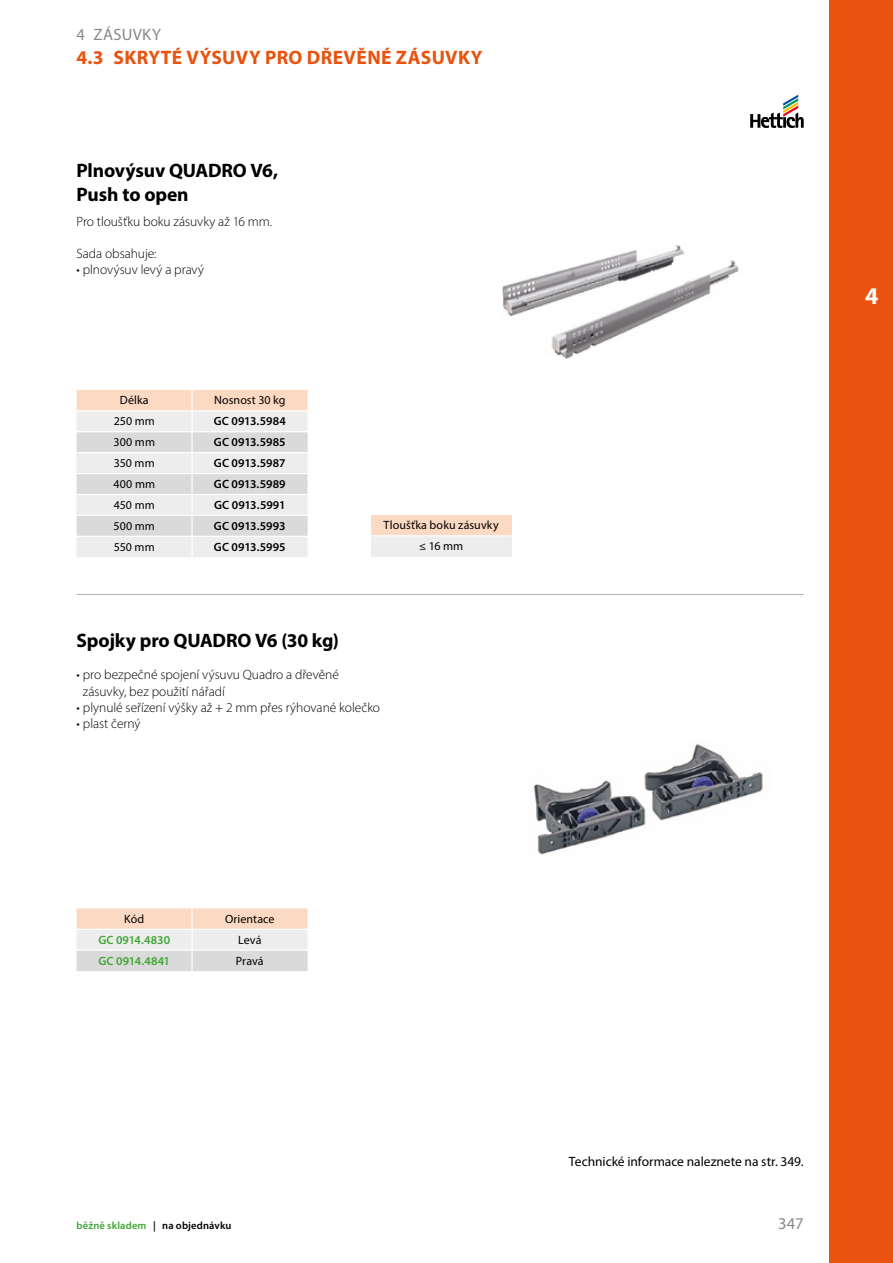
<style>
.page{position:relative;width:893px;height:1263px;background:#fff}
.page>*{position:absolute;margin:0;border:0;box-sizing:border-box;transform-origin:0 0}
.t1{font:700 24px "Myriad Pro";color:#fff}
.t2{font:700 19.5px/23.7px "Myriad Pro";letter-spacing:-.005em;color:#000}
.t3{font:700 19.5px "Myriad Pro";letter-spacing:.02em;color:#e9530e}
.t4{font:16.5px "Myriad Pro";letter-spacing:.02em;color:#878787}
.t5{font:300 13.5px/16.2px "Myriad Pro";letter-spacing:-.005em;color:#000}
.t6{font:13.5px "Myriad Pro";letter-spacing:-.005em;color:#000}
.t7{font:12px/20.9px "Myriad Pro";letter-spacing:.005em;color:#000;text-align:center}
.t8{font:600 12px "Myriad Pro";color:#000}
.t9{font:600 12px "Myriad Pro";letter-spacing:.01em;color:#3fa535}
.t10{font:600 10.5px "Myriad Pro";letter-spacing:.015em;color:#000}
.s1{color:#3fa535}
</style>
<div class="page">
<div style="left:829px;top:0;width:64px;height:1263px;background:#e9530e"></div>
<img style="left:502px;top:245px;width:237px;height:114px">
<img style="left:533px;top:744px;width:230px;height:111px">
<svg style="left:77px;top:390px;width:231px;height:167px;background:#e8e3e0"></svg>
<hr style="left:191px;top:390px;width:2px;height:20px;background:#fff">
<hr style="left:191px;top:411px;width:2px;height:20px;background:#fff">
<hr style="left:77px;top:431px;width:231px;height:1px;background:#fff">
<hr style="left:191px;top:432px;width:2px;height:20px;background:#fff">
<hr style="left:77px;top:452px;width:231px;height:1px;background:#fff">
<hr style="left:191px;top:453px;width:2px;height:20px;background:#fff">
<hr style="left:77px;top:473px;width:231px;height:1px;background:#fff">
<hr style="left:191px;top:474px;width:2px;height:20px;background:#fff">
<hr style="left:77px;top:494px;width:231px;height:1px;background:#fff">
<hr style="left:191px;top:495px;width:2px;height:20px;background:#fff">
<hr style="left:77px;top:515px;width:231px;height:1px;background:#fff">
<hr style="left:191px;top:516px;width:2px;height:20px;background:#fff">
<hr style="left:77px;top:536px;width:231px;height:1px;background:#fff">
<hr style="left:191px;top:537px;width:2px;height:20px;background:#fff">
<hr style="left:77px;top:410px;width:231px;height:1px;background:#fff">
<div style="left:371px;top:515px;width:140px;height:21px;background:#fcd9c2"></div>
<div style="left:371px;top:536px;width:140px;height:21px;background:#ededed"></div>
<hr style="left:371px;top:535px;width:140px;height:1px;background:#fff">
<svg style="left:77px;top:908px;width:231px;height:63px;background:#ece0d8"></svg>
<hr style="left:77px;top:949px;width:231px;height:2px;background:#fff">
<hr style="left:191px;top:951px;width:2px;height:20px;background:#fff">
<hr style="left:77px;top:929px;width:231px;height:1px;background:#fff">
<svg style="left:750px;top:95px;width:54px;height:33px"></svg>
<hr style="left:77px;top:594px;width:727px;height:1px;background:#b3b2b2">
<p class="t4" style="left:77px;top:25px;width:86px">4 ZÁSUVKY</p>
<h2 class="t3" style="left:77px;top:44px;width:408px">4.3 SKRYTÉ VÝSUVY PRO DŘEVĚNÉ ZÁSUVKY</h2>
<h2 class="t2" style="left:77px;top:158px;width:203px">Plnovýsuv QUADRO V6,<br>Push to open</h2>
<p class="t5" style="left:77px;top:213px;width:197px">Pro tloušťku boku zásuvky až 16 mm .</p>
<p class="t5" style="left:77px;top:245px;width:82px">Sada obsahuje:</p>
<p class="t5" style="left:77px;top:262px;width:129px">• plnovýsuv levý a pravý</p>
<p class="t7" style="left:120px;top:390px;width:30px">Délka</p>
<p class="t7" style="left:214px;top:390px;width:73px">Nosnost 30 kg</p>
<p class="t7" style="left:114px;top:411px;width:43px">250 mm</p>
<p class="t8" style="left:214px;top:414px;width:74px">GC 0913.5984</p>
<p class="t7" style="left:114px;top:432px;width:43px">300 mm</p>
<p class="t8" style="left:214px;top:435px;width:73px">GC 0913.5985</p>
<p class="t7" style="left:114px;top:453px;width:42px">350 mm</p>
<p class="t8" style="left:214px;top:455px;width:73px">GC 0913.5987</p>
<p class="t7" style="left:113px;top:473px;width:43px">400 mm</p>
<p class="t8" style="left:214px;top:476px;width:73px">GC 0913.5989</p>
<p class="t7" style="left:114px;top:494px;width:42px">450 mm</p>
<p class="t8" style="left:214px;top:497px;width:73px">GC 0913.5991</p>
<p class="t7" style="left:114px;top:515px;width:43px">500 mm</p>
<p class="t8" style="left:214px;top:518px;width:73px">GC 0913.5993</p>
<p class="t7" style="left:114px;top:536px;width:42px">550 mm</p>
<p class="t8" style="left:214px;top:539px;width:73px">GC 0913.5995</p>
<p class="t7" style="left:384px;top:515px;width:117px">Tloušťka boku zásuvky ≤ 16 mm</p>
<h2 class="t2" style="left:77px;top:628px;width:264px">Spojky pro QUADRO V6 (30 kg)</h2>
<p class="t5" style="left:83px;top:667px;width:258px;text-indent:-6px">• pro bezpečné spojení výsuvu Quadro a dřevěné zásuvky, bez použití nářadí</p>
<p class="t5" style="left:77px;top:699px;width:305px">• plynulé seřízení výšky až + 2 mm přes rýhované kolečko</p>
<p class="t5" style="left:77px;top:715px;width:65px">• plast černý</p>
<p class="t7" style="left:124px;top:908px;width:22px">Kód</p>
<p class="t7" style="left:225px;top:908px;width:51px">Orientace</p>
<p class="t9" style="left:98px;top:932px;width:73px">GC 0914.4830</p>
<p class="t7" style="left:238px;top:929px;width:25px">Levá</p>
<p class="t9" style="left:98px;top:953px;width:73px">GC 0914.4841</p>
<p class="t7" style="left:236px;top:950px;width:29px">Pravá</p>
<h1 class="t1" style="left:865px;top:280px;width:15px">4</h1>
<p class="t10" style="left:77px;top:1219px;width:156px"><span class="s1">běžně skladem</span> | na objednávku</p>
<p class="t6" style="left:569px;top:1153px;width:236px">Technické informace naleznete na str. 349.</p>
<p class="t4" style="left:778px;top:1213px;width:27px">347</p>
</div>
